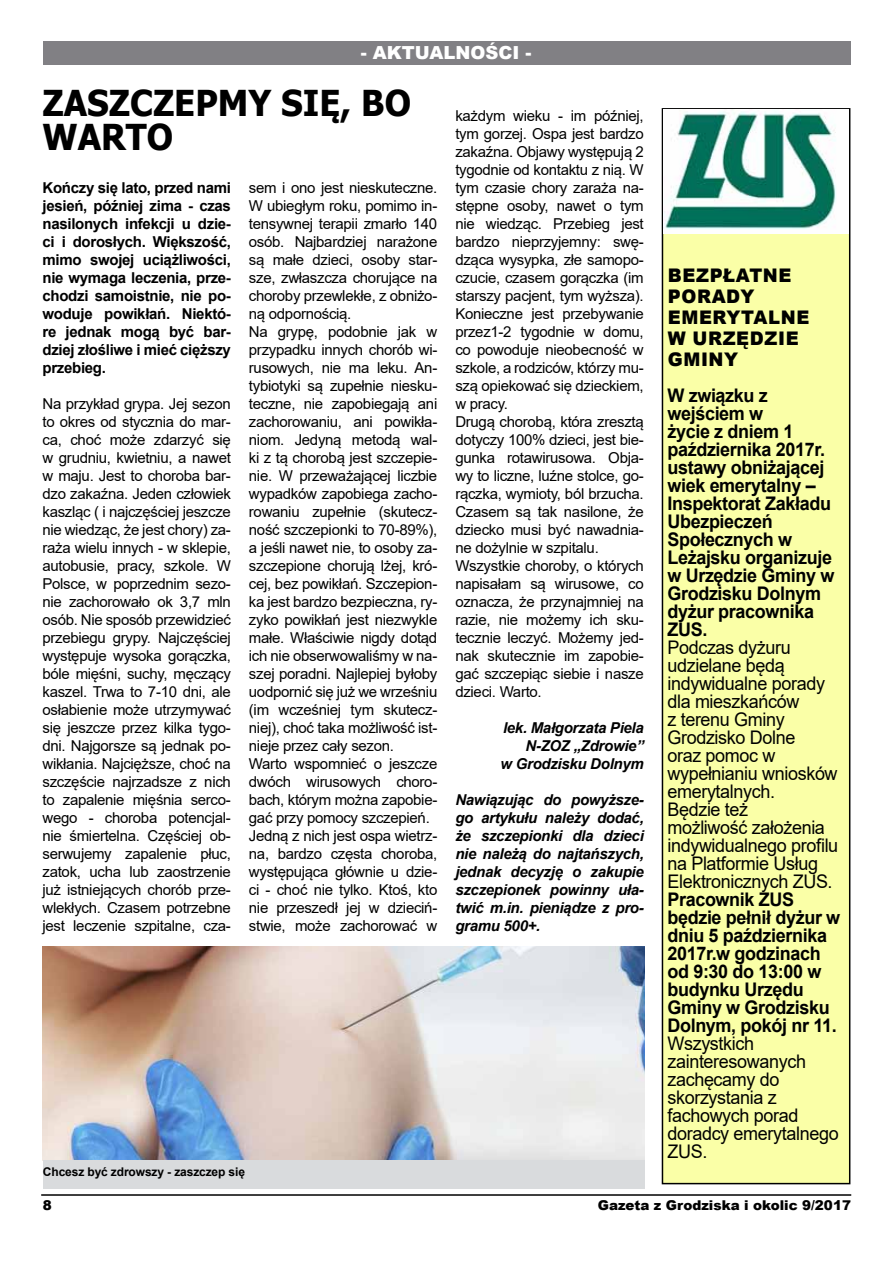
<style>
.page{position:relative;width:893px;height:1263px;background:#fff}
.page>*{position:absolute;margin:0;border:0;box-sizing:border-box;transform-origin:0 0}
.t1{font:700 35.7px/34.2px "Tahoma";color:#000;scale:.96 1}
.t2{font:700 18.75px/18px "Arial";letter-spacing:-.02em;color:#000;scale:.96 1}
.t3{font:18.75px/18px "Arial";letter-spacing:-.02em;color:#000;scale:.96 1}
.t4{font:900 18.75px/21px "Arial";letter-spacing:.035em;color:#000;scale:.96 1}
.t5{font:900 18px "Arial";color:#fff}
.t6{font:15px/18px "Arial";letter-spacing:-.02em;color:#000}
.t7{font:700 15px/18px "Arial";letter-spacing:-.02em;color:#000;text-align:justify}
.t8{font:italic 700 15px/18px "Arial";letter-spacing:-.02em;color:#000;text-align:right}
.t9{font:900 13.5px "Arial";color:#000}
.t10{font:700 12px "Arial";letter-spacing:-.01em;color:#000}
</style>
<div class="page">
<div style="left:43px;top:42px;width:807px;height:23px;background:#818084"></div>
<hr style="left:41px;top:1194px;width:810px;height:2px;background:#000">
<img style="left:43px;top:947px;width:601px;height:213px">
<div style="left:662px;top:109px;width:188px;height:1074px;background:#faffa7"></div>
<div style="left:662px;top:108px;width:188px;height:1076px;border:2px solid #000"></div>
<img style="left:664px;top:109px;width:185px;height:124px">
<div style="left:43px;top:1160px;width:601px;height:28px;background:#d9dbdd"></div>
<p class="t5" style="left:361px;top:39px;width:172px">- AKTUALNOŚCI -</p>
<h1 class="t1" style="left:43px;top:88px;width:380px">ZASZCZEPMY SIĘ, BO<br>WARTO</h1>
<p class="t7" style="left:43px;top:179px;width:190px">Kończy się lato, przed nami jesień, później zima - czas nasilonych infekcji u dzie&shy;ci i dorosłych. Większość, mimo swojej uciążliwości, nie wymaga leczenia, prze&shy;chodzi samoistnie, nie po&shy;woduje powikłań. Niektó&shy;re jednak mogą być bar&shy;dziej złośliwe i mieć cięższy przebieg.</p>
<p class="t6" style="left:43px;top:395px;width:190px;text-align:justify">Na przykład grypa. Jej sezon to okres od stycznia do mar&shy;ca, choć może zdarzyć się w grudniu, kwietniu, a nawet w maju. Jest to choroba bar&shy;dzo zakaźna. Jeden człowiek kaszląc ( i najczęściej jeszcze nie wiedząc, że jest chory) za&shy;raża wielu innych - w sklepie, autobusie, pracy, szkole. W Polsce, w poprzednim sezo&shy;nie zachorowało ok 3,7 mln osób. Nie sposób przewidzieć przebiegu grypy. Najczęściej występuje wysoka gorączka, bóle mięśni, suchy, męczący kaszel. Trwa to 7-10 dni, ale osłabienie może utrzymywać się jeszcze przez kilka tygo&shy;dni. Najgorsze są jednak po&shy;wikłania. Najcięższe, choć na szczęście najrzadsze z nich to zapalenie mięśnia serco&shy;wego - choroba potencjal&shy;nie śmiertelna. Częściej ob&shy;serwujemy zapalenie płuc, zatok, ucha lub zaostrzenie już istniejących chorób prze&shy;wlekłych. Czasem potrzebne jest leczenie szpitalne, cza-</p>
<p class="t6" style="left:249px;top:179px;width:190px">sem i ono jest nieskuteczne.<br>W ubiegłym roku, pomimo in&shy;tensywnej terapii zmarło 140 osób. Najbardziej narażone są małe dzieci, osoby star&shy;sze, zwłaszcza chorujące na choroby przewlekłe, z obniżo&shy;ną odpornością.<br>Na grypę, podobnie jak w przypadku innych chorób wi&shy;rusowych, nie ma leku. An&shy;tybiotyki są zupełnie niesku&shy;teczne, nie zapobiegają ani zachorowaniu, ani powikła&shy;niom. Jedyną metodą wal&shy;ki z tą chorobą jest szczepie&shy;nie. W przeważającej liczbie wypadków zapobiega zacho&shy;rowaniu zupełnie (skutecz&shy;ność szczepionki to 70-89%), a jeśli nawet nie, to osoby za&shy;szczepione chorują lżej, kró&shy;cej, bez powikłań. Szczepion&shy;ka jest bardzo bezpieczna, ry&shy;zyko powikłań jest niezwykle małe. Właściwie nigdy dotąd ich nie obserwowaliśmy w na&shy;szej poradni. Najlepiej byłoby uodpornić się już we wrześniu (im wcześniej tym skutecz&shy;niej), choć taka możliwość ist&shy;nieje przez cały sezon.<br>Warto wspomnieć o jeszcze dwóch wirusowych choro&shy;bach, którym można zapobie&shy;gać przy pomocy szczepień.<br>Jedną z nich jest ospa wietrz&shy;na, bardzo częsta choroba, występująca głównie u dzie&shy;ci - choć nie tylko. Ktoś, kto nie przeszedł jej w dzieciń&shy;stwie, może zachorować w</p>
<p class="t6" style="left:455px;top:106px;width:190px">każdym wieku - im później, tym gorzej. Ospa jest bardzo zakaźna. Objawy występują 2 tygodnie od kontaktu z nią. W tym czasie chory zaraża na&shy;stępne osoby, nawet o tym nie wiedząc. Przebieg jest bardzo nieprzyjemny: swę&shy;dząca wysypka, złe samopo&shy;czucie, czasem gorączka (im starszy pacjent, tym wyższa).<br>Konieczne jest przebywanie przez1-2 tygodnie w domu, co powoduje nieobecność w szkole, a rodziców, którzy mu&shy;szą opiekować się dzieckiem, w pracy.<br>Drugą chorobą, która zresztą dotyczy 100% dzieci, jest bie&shy;gunka rotawirusowa. Obja&shy;wy to liczne, luźne stolce, go&shy;rączka, wymioty, ból brzucha.<br>Czasem są tak nasilone, że dziecko musi być nawadnia&shy;ne dożylnie w szpitalu.<br>Wszystkie choroby, o których napisałam są wirusowe, co oznacza, że przynajmniej na razie, nie możemy ich sku&shy;tecznie leczyć. Możemy jed&shy;nak skutecznie im zapobie&shy;gać szczepiąc siebie i nasze dzieci. Warto.</p>
<p class="t8" style="left:501px;top:719px;width:145px">lek. Małgorzata Piela<br>N-ZOZ „Zdrowie”<br>w Grodzisku Dolnym</p>
<p class="t8" style="left:455px;top:791px;width:190px;text-align:justify">Nawiązując do powyższe&shy;go artykułu należy dodać, że szczepionki dla dzieci nie należą do najtańszych, jednak decyzję o zakupie szczepionek powinny uła&shy;twić m.in. pieniądze z pro&shy;gramu 500+.</p>
<p class="t10" style="left:43px;top:1163px;width:204px">Chcesz być zdrowszy - zaszczep się</p>
<p class="t4" style="left:668px;top:264px;width:30px">BEZPŁ</p>
<p class="t4" style="left:736px;top:264px;width:30px">ATNE</p>
<p class="t4" style="left:668px;top:285px;width:16px">POR</p>
<p class="t4" style="left:668px;top:285px;width:76px;text-indent:44px">ADY<br>EMERYT</p>
<p class="t4" style="left:754px;top:306px;width:30px">ALNE</p>
<p class="t4" style="left:668px;top:327px;width:42px">W URZ</p>
<p class="t4" style="left:736px;top:327px;width:28px">ĘDZIE</p>
<p class="t4" style="left:668px;top:348px;width:49px">GMINY</p>
<p class="t2" style="left:667px;top:387px;width:175px">W związku z wejściem w<br>życie z dniem 1 października 2017r. ustawy obniżającej wiek emerytalny –<br>Inspektorat Zakładu<br>Ubezpieczeń<br>Społecznych w<br>Leżajsku organizuje w Urzędzie Gminy w<br>Grodzisku Dolnym dyżur pracownika<br>ZUS.</p>
<p class="t3" style="left:667px;top:639px;width:179px">Podczas dyżuru udzielane będą indywidualne porady dla mieszkańców<br>z terenu Gminy<br>Grodzisko Dolne<br>oraz pomoc w wypełnianiu wniosków emerytalnych.<br>Będzie też<br>możliwość założenia indywidualnego profilu na Platformie Usług<br>Elektronicznych ZUS.</p>
<p class="t2" style="left:667px;top:891px;width:182px">Pracownik ZUS będzie pełnił dyżur w dniu 5 października<br>2017r.w godzinach od 9:30 do 13:00 w budynku Urzędu<br>Gminy w Grodzisku<br>Dolnym, pokój nr 11.</p>
<p class="t3" style="left:667px;top:1035px;width:180px">Wszystkich zainteresowanych zachęcamy do skorzystania z fachowych porad doradcy emerytalnego<br>ZUS.</p>
<p class="t9" style="left:43px;top:1195px;width:11px">8</p>
<p class="t9" style="left:598px;top:1196px;width:255px">GAZETA Z GRODZISKA I OKOLIC 9/2017</p>
</div>
